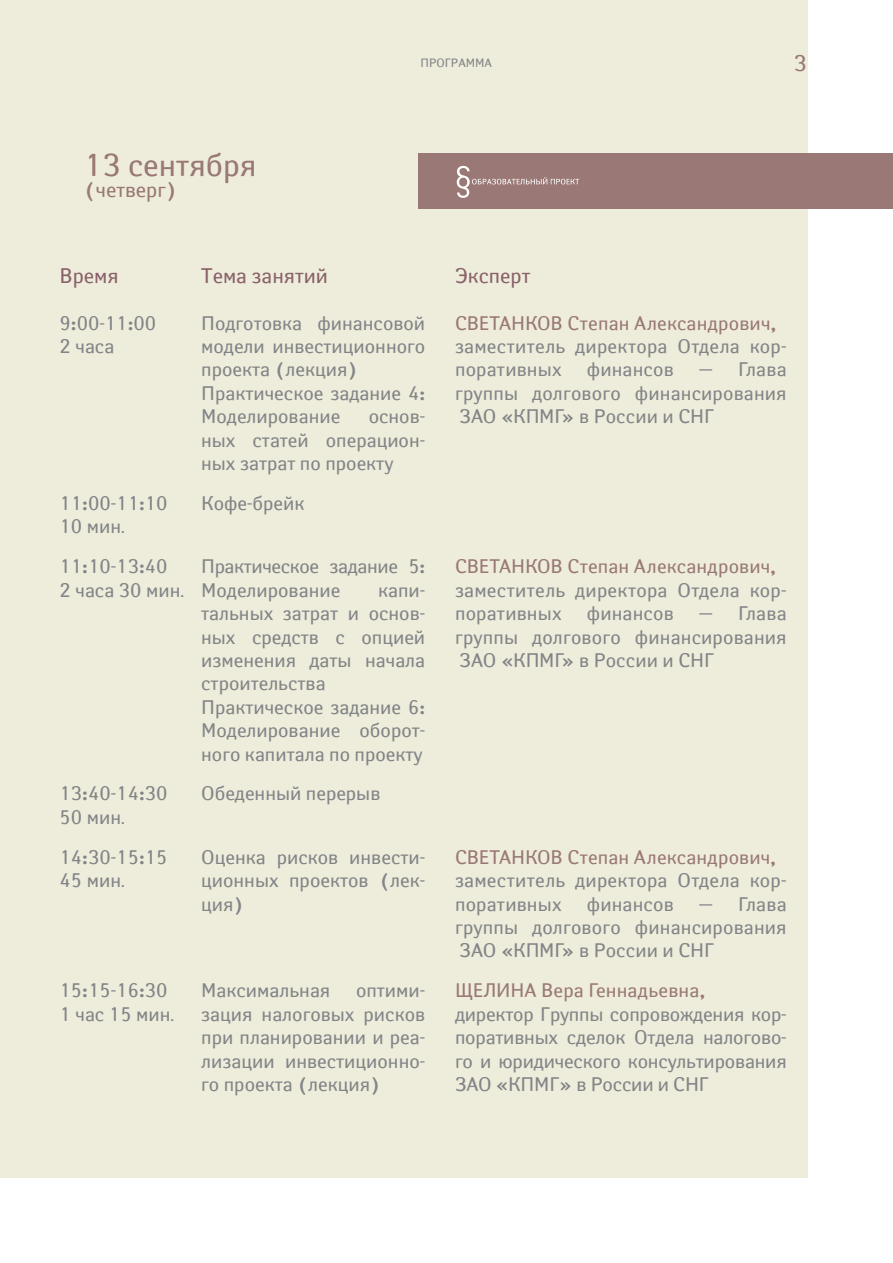
<style>
.page{position:relative;width:893px;height:1263px;background:#fff}
.page>*{position:absolute;margin:0;border:0;box-sizing:border-box;transform-origin:0 0}
.t1{font:22.5px "VEB PT Yanus";color:#997875}
.t2{font:21px "VEB PT Yanus";color:#89616a}
.t3{font:21px "VEB PT Yanus";color:#997875}
.t4{font:19.5px/23.4px "VEB PT Yanus";color:#828487}
.t5{font:12px "VEB PT Yanus";color:#828487}
</style>
<div class="page">
<div style="left:0;top:0;width:808px;height:1178px;background:#eeeddb"></div>
<div style="left:419px;top:153px;width:474px;height:56px;background:#997875"></div>
<svg style="left:457px;top:166px;width:122px;height:32px"></svg>
<p class="t3" style="left:84px;top:177px;width:94px">(четверг)</p>
<p class="t5" style="left:420px;top:55px;width:73px">ПРОГРАММА</p>
<p class="t2" style="left:60px;top:263px;width:61px">Время</p>
<p class="t2" style="left:201px;top:263px;width:128px">Тема занятий</p>
<p class="t2" style="left:455px;top:263px;width:77px">Эксперт</p>
<p class="t4" style="left:60px;top:311px;width:98px">9:00-11:00<br>2 часа</p>
<p class="t4" style="left:201px;top:311px;width:226px">Подготовка финансовой модели инвестиционного проекта (лекция)<br>Практическое задание 4:<br>Моделирование</p>
<p class="t4" style="left:201px;top:405px;width:226px;text-align:justify;text-indent:167px">основ&shy;ных статей операцион&shy;ных затрат по проекту</p>
<p class="t4" style="left:60px;top:515px;width:67px">10 мин.</p>
<p class="t4" style="left:60px;top:578px;width:126px">2 часа 30 мин.</p>
<p class="t4" style="left:201px;top:491px;width:105px">Кофе-брейк</p>
<p class="t1" style="left:794px;top:49px;width:15px">3</p>
<p class="t4" style="left:60px;top:805px;width:67px">50 мин.</p>
<p class="t4" style="left:60px;top:869px;width:67px">45 мин.</p>
<p class="t4" style="left:60px;top:1002px;width:116px">1 час 15 мин.</p>
<p class="t4" style="left:455px;top:1002px;width:333px;text-align:justify">директор Группы сопровождения кор&shy;поративных сделок Отдела налогово&shy;го и юридического консультирования ЗАО «КПМГ» в России и СНГ</p>
</div>
